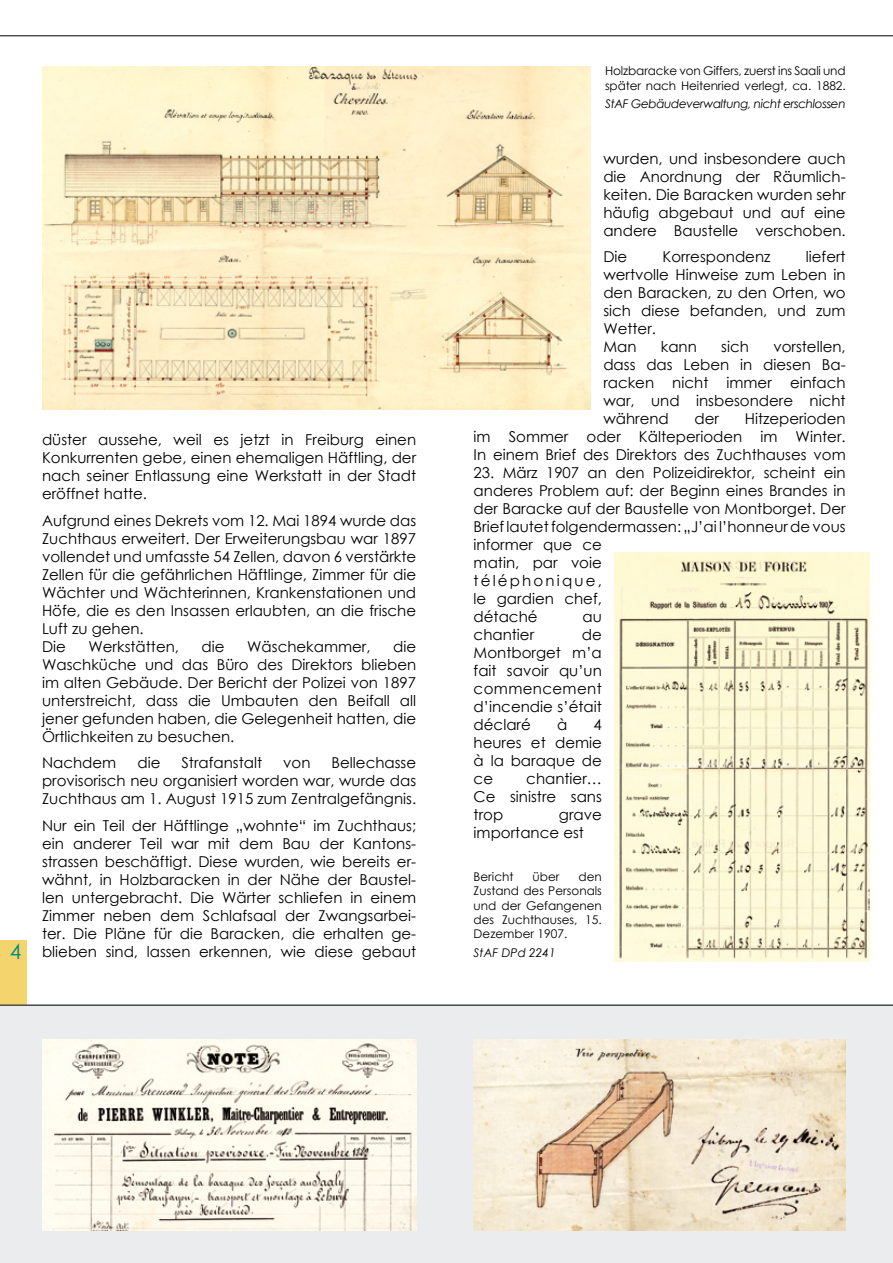
<style>
.page{position:relative;width:893px;height:1263px;background:#fff}
.page>*{position:absolute;margin:0;border:0;box-sizing:border-box;transform-origin:0 0}
.t1{font:21px "Century Gothic";color:#008e81}
.t2{font:15px/18px "Century Gothic";color:#000;text-align:justify}
.t3{font:12px/14.4px "Century Gothic";letter-spacing:-.01em;color:#000;text-align:justify}
.t4{font:italic 12px "Century Gothic";letter-spacing:-.03em;color:#000}
.t5{font:italic 12px "Century Gothic";color:#000}
</style>
<div class="page">
<div style="left:0;top:1005px;width:893px;height:258px;background:#ebeced"></div>
<div style="left:0;top:940px;width:27px;height:65px;background:#f4d46d"></div>
<hr style="left:0;top:36px;width:893px;height:1px;background:#000">
<hr style="left:0;top:1005px;width:893px;height:1px;background:#000">
<img style="left:42px;top:66px;width:549px;height:343px">
<img style="left:615px;top:552px;width:255px;height:409px">
<img style="left:42px;top:1040px;width:374px;height:190px">
<img style="left:474px;top:1040px;width:372px;height:191px">
<h1 class="t1" style="left:10px;top:936px;width:13px">4</h1>
<p class="t2" style="left:42px;top:430px;width:376px">düster aussehe, weil es jetzt in Freiburg einen Konkurrenten gebe, einen ehemaligen Häftling, der nach seiner Entlassung eine Werkstatt in der Stadt eröffnet hatte.</p>
<p class="t2" style="left:42px;top:511px;width:376px;text-align:left">Aufgrund eines Dekrets vom 12. Mai 1894 wurde das Zuchthaus erweitert. Der Erweiterungsbau war 1897 vollendet und umfasste 54 Zellen, davon 6 verstärkte Zellen für die gefährlichen Häftlinge, Zimmer für die Wächter und Wächterinnen, Krankenstationen und Höfe, die es den Insassen erlaubten, an die frische Luft zu gehen.<br>Die</p>
<p class="t2" style="left:42px;top:637px;width:376px;text-indent:351px">die Waschküche und das Büro des Direktors blieben im alten Gebäude. Der Bericht der Polizei von 1897 unterstreicht, dass die Umbauten den Beifall all jener gefunden haben, die Gelegenheit hatten, die Örtlichkeiten zu besuchen.</p>
<p class="t2" style="left:42px;top:753px;width:76px">Nachdem</p>
<p class="t2" style="left:137px;top:753px;width:25px">die</p>
<p class="t2" style="left:181px;top:753px;width:82px">Strafanstalt</p>
<p class="t2" style="left:283px;top:753px;width:29px">von</p>
<p class="t2" style="left:88px;top:637px;width:92px">Werkstätten,</p>
<p class="t2" style="left:202px;top:637px;width:25px">die</p>
<p class="t2" style="left:247px;top:637px;width:125px">Wäschekammer,</p>
<p class="t2" style="left:42px;top:753px;width:376px;text-indent:290px">Bellechasse provisorisch neu organisiert worden war, wurde das Zuchthaus am 1. August 1915 zum Zentralgefängnis.</p>
<p class="t2" style="left:42px;top:816px;width:376px">Nur ein Teil der Häftlinge „wohnte“ im Zuchthaus; ein anderer Teil war mit dem Bau der Kantons&shy;strassen beschäftigt. Diese wurden, wie bereits er&shy;wähnt, in Holzbaracken in der Nähe der Baustel&shy;len untergebracht. Die Wärter schliefen in einem Zimmer neben dem Schlafsaal der Zwangsarbei&shy;ter. Die Pläne für die Baracken, die erhalten ge&shy;blieben sind, lassen erkennen, wie diese gebaut</p>
<p class="t3" style="left:605px;top:64px;width:242px">Holzbaracke von Giffers, zuerst ins Saali und später nach Heitenried verlegt, ca. 1882.</p>
<p class="t4" style="left:605px;top:96px;width:242px">StAF Gebäudeverwaltung, nicht erschlossen</p>
<p class="t2" style="left:603px;top:149px;width:244px">wurden, und insbesondere auch die Anordnung der Räumlich&shy;keiten. Die Baracken wurden sehr häufig abgebaut und auf eine andere Baustelle verschoben.</p>
<p class="t2" style="left:603px;top:248px;width:25px">Die</p>
<p class="t2" style="left:662px;top:248px;width:110px">Korrespondenz</p>
<p class="t2" style="left:603px;top:248px;width:244px;text-align:left;text-indent:203px">liefert wertvolle Hinweise zum Leben in den Baracken, zu den Orten, wo sich diese befanden, und zum<br>Wetter.<br>Man</p>
<p class="t2" style="left:661px;top:338px;width:38px">kann</p>
<p class="t2" style="left:721px;top:338px;width:29px">sich</p>
<p class="t2" style="left:603px;top:338px;width:244px;text-indent:170px">vorstellen, dass das Leben in diesen Ba&shy;racken nicht immer einfach war, und insbesondere nicht während</p>
<p class="t2" style="left:474px;top:410px;width:374px;text-indent:271px">Hitzeperioden im Sommer oder Kälteperioden im Winter.<br>In einem Brief des Direktors des Zuchthauses vom</p>
<p class="t2" style="left:474px;top:464px;width:374px;text-align:left">23. März 1907 an den Polizeidirektor, scheint ein anderes Problem auf: der Beginn eines Brandes in der Baracke auf der Baustelle von Montborget. Der<br>Brief lautet folgendermassen: „J’ai l’honneur de vous informer que ce<br>matin, par voie<br>téléphonique,<br>le gardien chef,<br>détaché</p>
<p class="t2" style="left:694px;top:410px;width:26px">der</p>
<p class="t2" style="left:582px;top:608px;width:21px">au</p>
<p class="t2" style="left:474px;top:626px;width:62px">chantier</p>
<p class="t2" style="left:474px;top:626px;width:130px;text-indent:108px">de Montborget m’a fait savoir qu’un commencement d’incendie s’était déclaré</p>
<p class="t2" style="left:557px;top:716px;width:12px">à</p>
<p class="t2" style="left:474px;top:716px;width:130px;text-indent:120px">4 heures et demie à la baraque de ce</p>
<p class="t2" style="left:474px;top:770px;width:130px;text-indent:53px">chantier… Ce sinistre sans trop</p>
<p class="t2" style="left:474px;top:806px;width:130px;text-indent:85px">grave importance est</p>
<p class="t3" style="left:474px;top:869px;width:41px">Bericht</p>
<p class="t3" style="left:533px;top:869px;width:28px">über</p>
<p class="t3" style="left:474px;top:869px;width:130px;text-indent:105px">den Zustand des Personals und der Gefangenen des Zuchthauses, 15.<br>Dezember 1907.</p>
<p class="t5" style="left:474px;top:944px;width:84px">StAF DPd 2241</p>
</div>
